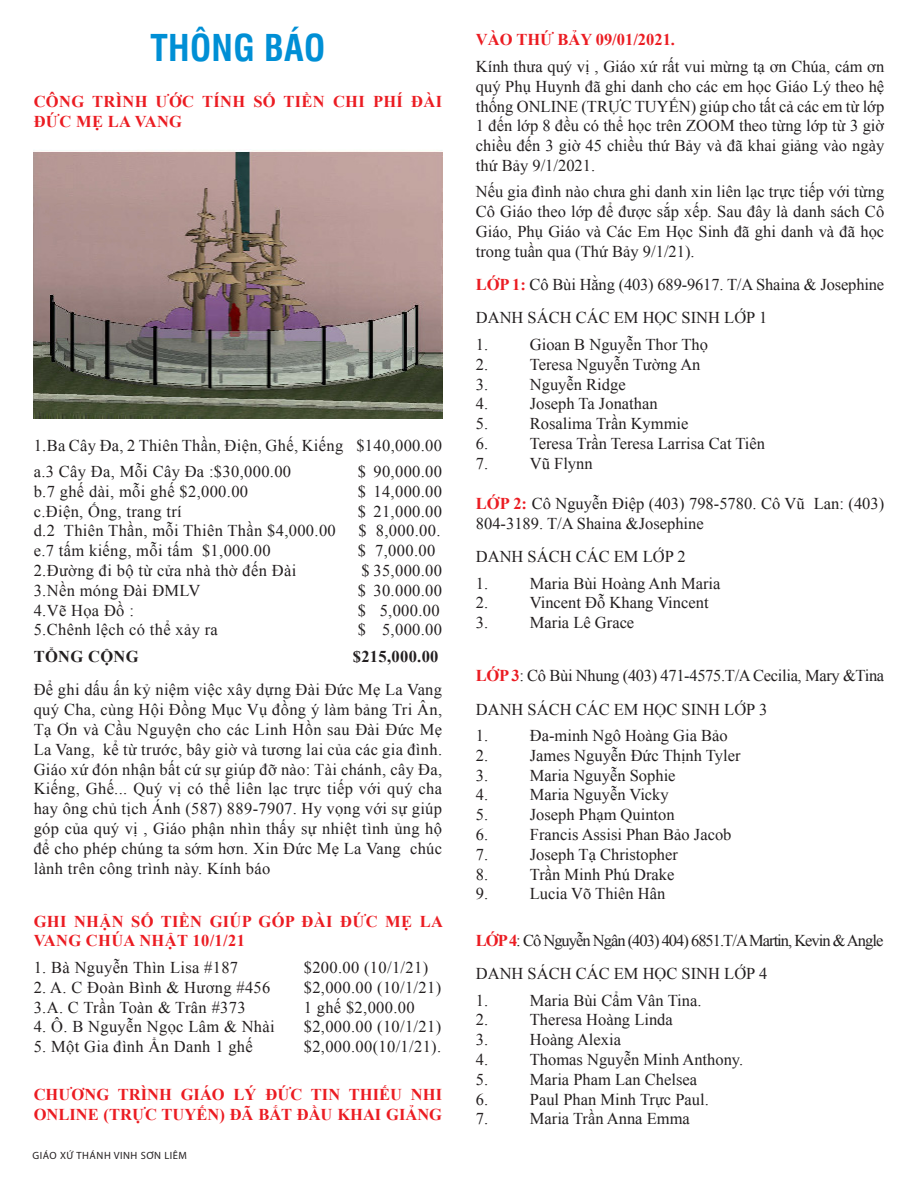
<style>
.page{position:relative;width:918px;height:1188px;background:#fff}
.page>*{position:absolute;margin:0;border:0;box-sizing:border-box;transform-origin:0 0}
.t1{font:700 36px "UTM Swiss Condensed";letter-spacing:.01em;color:#008fd5}
.t2{font:16.5px/19.8px "Times New Roman";color:#231f20;text-align:justify}
.t3{font:16.5px "Times New Roman";letter-spacing:.02em;color:#231f20}
.t4{font:700 16.5px/19.8px "Times New Roman";letter-spacing:.02em;color:#eb1c22}
.t5{font:700 16.5px/19.8px "Times New Roman";color:#eb1c22}
.t6{font:16.5px "Times New Roman";letter-spacing:-.06em;color:#231f20}
.t7{font:16.5px "Times New Roman";letter-spacing:-.02em;color:#231f20}
.t8{font:700 16.5px "Times New Roman";letter-spacing:.02em;color:#231f20}
.t9{font:10.5px "Myriad Pro";letter-spacing:.05em;color:#231f20}
.s1{font-weight:700;color:#eb1c22}
</style>
<div class="page">
<img style="left:34px;top:150px;width:408px;height:269px">
<p class="t1" style="left:150px;top:20px;width:176px">THÔNG BÁO</p>
<p class="t4" style="left:34px;top:91px;width:410px">CÔNG TRÌNH ƯỚC TÍNH SỐ TIỀN CHI PHÍ ĐÀI<br>ĐỨC MẸ LA VANG</p>
<p class="t3" style="left:34px;top:434px;width:410px">1.Ba Cây Đa, 2 Thiên Thần, Điện, Ghế, Kiếng $140,000.00</p>
<p class="t3" style="left:34px;top:460px;width:259px">a.3 Cây Đa, Mỗi Cây Đa :$30,000.00</p>
<p class="t2" style="left:358px;top:461px;width:86px">$ 90,000.00</p>
<p class="t3" style="left:34px;top:480px;width:216px">b.7 ghế dài, mỗi ghế $2,000.00</p>
<p class="t2" style="left:358px;top:481px;width:86px">$ 14,000.00</p>
<p class="t3" style="left:34px;top:500px;width:150px">c.Điện, Ống, trang trí</p>
<p class="t2" style="left:358px;top:501px;width:86px">$ 21,000.00</p>
<p class="t3" style="left:34px;top:520px;width:304px">d.2 Thiên Thần, mỗi Thiên Thần $4,000.00</p>
<p class="t2" style="left:358px;top:521px;width:84px">$ 8,000.00.</p>
<p class="t3" style="left:34px;top:540px;width:238px">e.7 tấm kiếng, mỗi tấm $1,000.00</p>
<p class="t2" style="left:358px;top:541px;width:79px">$ 7,000.00</p>
<p class="t3" style="left:34px;top:559px;width:264px">2.Đường đi bộ từ cửa nhà thờ đến Đài</p>
<p class="t2" style="left:361px;top:560px;width:82px">$ 35,000.00</p>
<p class="t3" style="left:34px;top:579px;width:168px">3.Nền móng Đài ĐMLV</p>
<p class="t2" style="left:358px;top:580px;width:86px">$ 30.000.00</p>
<p class="t2" style="left:34px;top:600px;width:102px">4.Vẽ Họa Đồ :</p>
<p class="t2" style="left:358px;top:600px;width:84px">$ 5,000.00</p>
<p class="t3" style="left:34px;top:619px;width:186px">5.Chênh lệch có thể xảy ra</p>
<p class="t2" style="left:358px;top:620px;width:86px">$ 5,000.00</p>
<p class="t8" style="left:34px;top:645px;width:106px">TỔNG CỘNG</p>
<p class="t8" style="left:353px;top:645px;width:87px">$215,000.00</p>
<p class="t2" style="left:34px;top:680px;width:410px">Để ghi dấu ấn kỷ niệm việc xây dựng Đài Đức Mẹ La Vang quý Cha, cùng Hội Đồng Mục Vụ đồng ý làm bảng Tri Ân, Tạ Ơn và Cầu Nguyện cho các Linh Hồn sau Đài Đức Mẹ La Vang, kể từ trước, bây giờ và tương lai của các gia đình.<br>Giáo xứ đón nhận bất cứ sự giúp đỡ nào: Tài chánh, cây Đa, Kiếng, Ghế... Quý vị có thể liên lạc trực tiếp với quý cha hay ông chủ tịch Ánh (587) 889-7907. Hy vọng với sự giúp góp của quý vị , Giáo phận nhìn thấy sự nhiệt tình ủng hộ để cho phép chúng ta sớm hơn. Xin Đức Mẹ La Vang chúc lành trên công trình này. Kính báo</p>
<p class="t4" style="left:34px;top:911px;width:411px">GHI NHẬN SỐ TIỀN GIÚP GÓP ĐÀI ĐỨC MẸ LA<br>VANG CHÚA NHẬT 10/1/21</p>
<p class="t3" style="left:34px;top:956px;width:206px">1. Bà Nguyễn Thìn Lisa #187</p>
<p class="t2" style="left:304px;top:957px;width:126px">$200.00 (10/1/21)</p>
<p class="t3" style="left:34px;top:976px;width:238px">2. A. C Đoàn Bình &amp; Hương #456</p>
<p class="t2" style="left:304px;top:977px;width:139px">$2,000.00 (10/1/21)</p>
<p class="t3" style="left:34px;top:996px;width:213px">3.A. C Trần Toàn &amp; Trân #373</p>
<p class="t2" style="left:304px;top:997px;width:112px">1 ghế $2,000.00</p>
<p class="t3" style="left:34px;top:1016px;width:242px">4. Ô. B Nguyễn Ngọc Lâm &amp; Nhài</p>
<p class="t2" style="left:304px;top:1017px;width:139px">$2,000.00 (10/1/21)</p>
<p class="t3" style="left:34px;top:1036px;width:221px">5. Một Gia đình Ẩn Danh 1 ghế</p>
<p class="t2" style="left:304px;top:1036px;width:139px">$2,000.00(10/1/21).</p>
<p class="t5" style="left:34px;top:1084px;width:410px">CHƯƠNG TRÌNH GIÁO LÝ ĐỨC TIN THIẾU NHI<br>ONLINE (TRỰC TUYẾN) ĐÃ BẮT ĐẦU KHAI GIẢNG</p>
<p class="t9" style="left:32px;top:1149px;width:156px">GIÁO XỨ THÁNH VINH SƠN LIÊM</p>
<p class="t5" style="left:476px;top:30px;width:201px">VÀO THỨ BẢY 09/01/2021.</p>
<p class="t2" style="left:476px;top:56px;width:410px">Kính thưa quý vị , Giáo xứ rất vui mừng tạ ơn Chúa, cám ơn quý Phụ Huynh đã ghi danh cho các em học Giáo Lý theo hệ thống ONLINE (TRỰC TUYẾN) giúp cho tất cả các em từ lớp 1 đến lớp 8 đều có thể học trên ZOOM theo từng lớp từ 3 giờ chiều đến 3 giờ 45 chiều thứ Bảy và đã khai giảng vào ngày thứ Bảy 9/1/2021.</p>
<p class="t2" style="left:476px;top:182px;width:410px">Nếu gia đình nào chưa ghi danh xin liên lạc trực tiếp với từng Cô Giáo theo lớp để được sắp xếp. Sau đây là danh sách Cô Giáo, Phụ Giáo và Các Em Học Sinh đã ghi danh và đã học trong tuần qua (Thứ Bảy 9/1/21).</p>
<p class="t2" style="left:476px;top:274px;width:410px"><span class="s1">LỚP 1:</span> Cô Bùi Hằng (403) 689-9617. T/A Shaina &amp; Josephine</p>
<p class="t2" style="left:476px;top:308px;width:293px">DANH SÁCH CÁC EM HỌC SINH LỚP 1</p>
<p class="t2" style="left:476px;top:334px;width:14px">1.</p>
<p class="t2" style="left:530px;top:334px;width:180px">Gioan B Nguyễn Thor Thọ</p>
<p class="t2" style="left:476px;top:354px;width:14px">2.</p>
<p class="t2" style="left:530px;top:354px;width:172px">Teresa Nguyễn Tường An</p>
<p class="t2" style="left:476px;top:374px;width:14px">3.</p>
<p class="t2" style="left:530px;top:374px;width:97px">Nguyễn Ridge</p>
<p class="t2" style="left:476px;top:394px;width:14px">4.</p>
<p class="t2" style="left:530px;top:394px;width:129px">Joseph Ta Jonathan</p>
<p class="t2" style="left:476px;top:414px;width:14px">5.</p>
<p class="t2" style="left:530px;top:414px;width:160px">Rosalima Trần Kymmie</p>
<p class="t2" style="left:476px;top:433px;width:14px">6.</p>
<p class="t2" style="left:530px;top:433px;width:237px">Teresa Trần Teresa Larrisa Cat Tiên</p>
<p class="t2" style="left:476px;top:453px;width:14px">7.</p>
<p class="t2" style="left:530px;top:453px;width:64px">Vũ Flynn</p>
<p class="t2" style="left:476px;top:493px;width:410px"><span class="s1">LỚP 2:</span> Cô Nguyễn Điệp (403) 798-5780. Cô Vũ Lan: (403)<br>804-3189. T/A Shaina &amp;Josephine</p>
<p class="t2" style="left:476px;top:546px;width:211px">DANH SÁCH CÁC EM LỚP 2</p>
<p class="t2" style="left:476px;top:573px;width:14px">1.</p>
<p class="t2" style="left:530px;top:573px;width:192px">Maria Bùi Hoàng Anh Maria</p>
<p class="t2" style="left:476px;top:593px;width:14px">2.</p>
<p class="t2" style="left:530px;top:593px;width:180px">Vincent Đỗ Khang Vincent</p>
<p class="t2" style="left:476px;top:612px;width:14px">3.</p>
<p class="t2" style="left:530px;top:612px;width:106px">Maria Lê Grace</p>
<p class="t7" style="left:476px;top:665px;width:410px"><span class="s1">LỚP 3</span>: Cô Bùi Nhung (403) 471-4575.T/A Cecilia, Mary &amp;Tina</p>
<p class="t2" style="left:476px;top:699px;width:293px">DANH SÁCH CÁC EM HỌC SINH LỚP 3</p>
<p class="t2" style="left:476px;top:725px;width:14px">1.</p>
<p class="t2" style="left:530px;top:725px;width:199px">Đa-minh Ngô Hoàng Gia Bảo</p>
<p class="t2" style="left:476px;top:745px;width:14px">2.</p>
<p class="t2" style="left:530px;top:745px;width:212px">James Nguyễn Đức Thịnh Tyler</p>
<p class="t2" style="left:476px;top:765px;width:14px">3.</p>
<p class="t2" style="left:530px;top:765px;width:147px">Maria Nguyễn Sophie</p>
<p class="t2" style="left:476px;top:785px;width:14px">4.</p>
<p class="t2" style="left:530px;top:785px;width:140px">Maria Nguyễn Vicky</p>
<p class="t2" style="left:476px;top:805px;width:14px">5.</p>
<p class="t2" style="left:530px;top:805px;width:146px">Joseph Phạm Quinton</p>
<p class="t2" style="left:476px;top:824px;width:14px">6.</p>
<p class="t2" style="left:530px;top:824px;width:203px">Francis Assisi Phan Bảo Jacob</p>
<p class="t2" style="left:476px;top:844px;width:14px">7.</p>
<p class="t2" style="left:530px;top:844px;width:150px">Joseph Tạ Christopher</p>
<p class="t2" style="left:476px;top:864px;width:14px">8.</p>
<p class="t2" style="left:530px;top:864px;width:146px">Trần Minh Phú Drake</p>
<p class="t2" style="left:476px;top:884px;width:14px">9.</p>
<p class="t2" style="left:530px;top:884px;width:137px">Lucia Võ Thiên Hân</p>
<p class="t6" style="left:476px;top:929px;width:409px"><span class="s1">LỚP 4</span>: Cô Nguyễn Ngân (403) 404) 6851.T/A Martin, Kevin &amp; Angle</p>
<p class="t2" style="left:476px;top:963px;width:293px">DANH SÁCH CÁC EM HỌC SINH LỚP 4</p>
<p class="t2" style="left:476px;top:990px;width:14px">1.</p>
<p class="t2" style="left:530px;top:990px;width:173px">Maria Bùi Cẩm Vân Tina.</p>
<p class="t2" style="left:476px;top:1010px;width:14px">2.</p>
<p class="t2" style="left:530px;top:1010px;width:144px">Theresa Hoàng Linda</p>
<p class="t2" style="left:476px;top:1030px;width:14px">3.</p>
<p class="t2" style="left:530px;top:1030px;width:93px">Hoàng Alexia</p>
<p class="t2" style="left:476px;top:1049px;width:14px">4.</p>
<p class="t2" style="left:530px;top:1049px;width:215px">Thomas Nguyễn Minh Anthony.</p>
<p class="t2" style="left:476px;top:1069px;width:14px">5.</p>
<p class="t2" style="left:530px;top:1069px;width:169px">Maria Pham Lan Chelsea</p>
<p class="t2" style="left:476px;top:1089px;width:14px">6.</p>
<p class="t2" style="left:530px;top:1089px;width:181px">Paul Phan Minh Trực Paul.</p>
<p class="t2" style="left:476px;top:1109px;width:14px">7.</p>
<p class="t2" style="left:530px;top:1109px;width:161px">Maria Trần Anna Emma</p>
</div>
